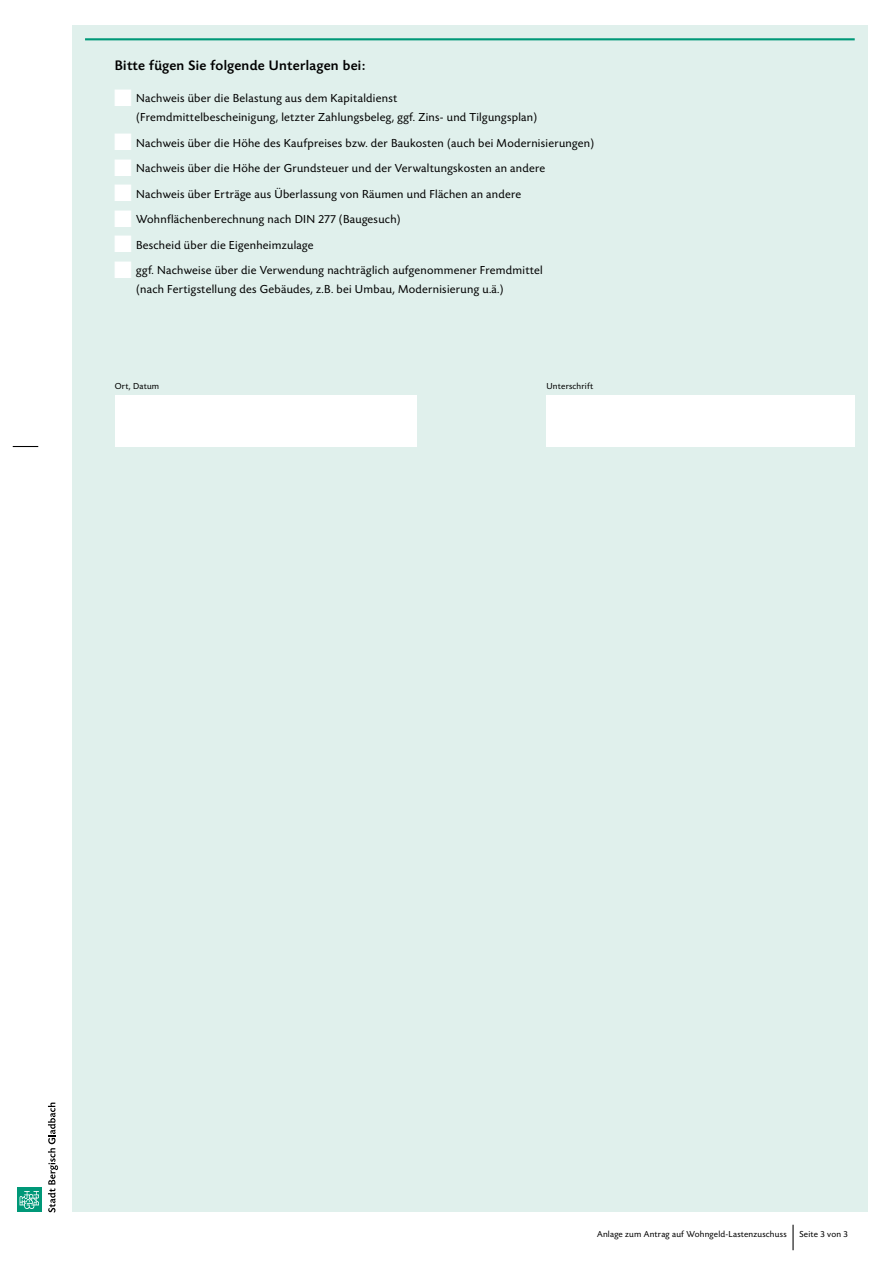
<style>
.page{position:relative;width:893px;height:1263px;background:#fff}
.page>*{position:absolute;margin:0;border:0;box-sizing:border-box;transform-origin:0 0}
.Formular_Head{font:500 14.25px "Today Sans Now Pro";letter-spacing:.025em;color:#000}
.FL_TXT{font:12px/19.2px "Today Sans Now Pro";letter-spacing:.025em;color:#000}
.Formular_BOX-TXT{font:9px "Today Sans Now Pro";letter-spacing:.025em;color:#000}
.s1{font-size:24.6px;color:#fff}
</style>
<div class="page">
<div style="left:72px;top:26px;width:795px;height:1186px;background:#e0f0ec"></div>
<svg style="left:48px;top:1102px;width:10px;height:110px"></svg>
<div style="left:17px;top:1187px;width:25px;height:25px;background:#009878"></div>
<svg style="left:20px;top:1191px;width:19px;height:18px"></svg>
<hr style="left:792px;top:1225px;width:2px;height:25px;background:#000">
<svg style="left:13px;top:446px;width:25px;height:1px"></svg>
<hr style="left:85px;top:38px;width:770px;height:2px;background:#009878">
<div style="left:115px;top:395px;width:302px;height:51px;background:#fff"></div>
<div style="left:546px;top:395px;width:309px;height:51px;background:#fff"></div>
<p class="Formular_Head" style="left:115px;top:57px;width:252px">Bitte fügen Sie folgende Unterlagen bei:</p>
<p class="FL_TXT" style="left:136px;top:89px;width:403px;text-indent:-21px"><span class="s1">■</span> Nachweis über die Belastung aus dem Kapitaldienst (Fremdmittelbescheinigung, letzter Zahlungsbeleg, ggf. Zins- und Tilgungsplan)</p>
<p class="FL_TXT" style="left:115px;top:133px;width:481px"><span class="s1">■</span> Nachweis über die Höhe des Kaufpreises bzw. der Baukosten (auch bei Modernisierungen)</p>
<p class="FL_TXT" style="left:115px;top:159px;width:432px"><span class="s1">■</span> Nachweis über die Höhe der Grundsteuer und der Verwaltungskosten an andere</p>
<p class="FL_TXT" style="left:115px;top:184px;width:408px"><span class="s1">■</span> Nachweis über Erträge aus Überlassung von Räumen und Flächen an andere</p>
<p class="FL_TXT" style="left:115px;top:210px;width:287px"><span class="s1">■</span> Wohnflächenberechnung nach DIN 277 (Baugesuch)</p>
<p class="FL_TXT" style="left:115px;top:235px;width:200px"><span class="s1">■</span> Bescheid über die Eigenheimzulage</p>
<p class="FL_TXT" style="left:136px;top:261px;width:408px;text-indent:-21px"><span class="s1">■</span> ggf. Nachweise über die Verwendung nachträglich aufgenommener Fremdmittel (nach Fertigstellung des Gebäudes, z.B. bei Umbau, Modernisierung u.ä.)</p>
<p class="Formular_BOX-TXT" style="left:115px;top:381px;width:46px">Ort, Datum</p>
<p class="Formular_BOX-TXT" style="left:546px;top:381px;width:48px">Unterschrift</p>
<p class="Formular_BOX-TXT" style="left:597px;top:1229px;width:191px">Anlage zum Antrag auf Wohngeld-Lastenzuschuss</p>
<p class="Formular_BOX-TXT" style="left:799px;top:1229px;width:50px">Seite 3 von 3</p>
</div>
